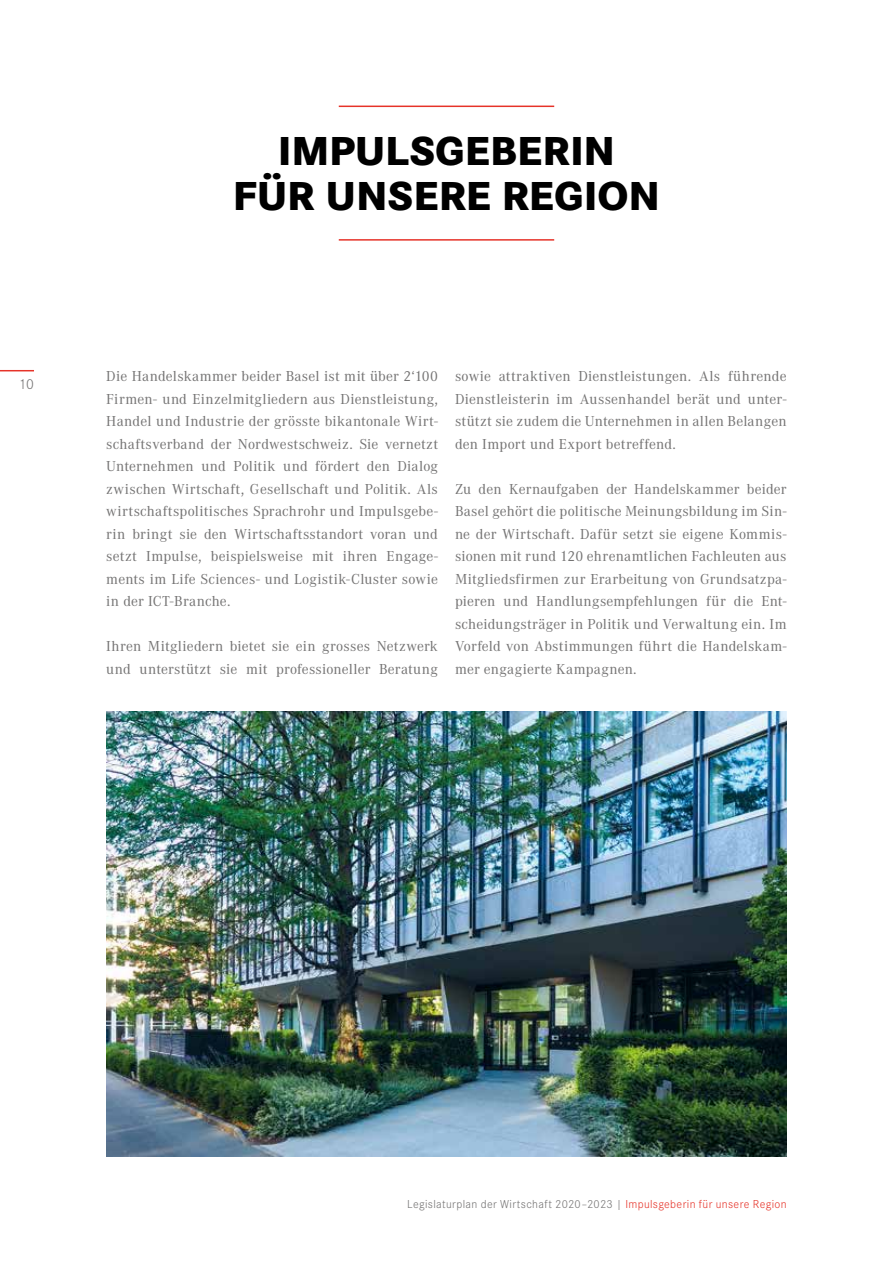
<style>
.page{position:relative;width:893px;height:1263px;background:#fff}
.page>*{position:absolute;margin:0;border:0;box-sizing:border-box;transform-origin:0 0}
.t1{font:800 42px/45px "Corporate S";color:#000;text-align:center}
.t2{font:15px/22.5px "Corporate A";letter-spacing:.015em;color:#747373;text-align:justify}
.t3{font:300 15px "Corporate S";color:#747373}
.t4{font:300 12px "Corporate S";letter-spacing:.03em;color:#747373}
.s1{color:#e63329}
</style>
<div class="page">
<hr style="left:0;top:370px;width:34px;height:1px;background:#e63329">
<hr style="left:339px;top:106px;width:215px;height:1px;background:#e63329">
<hr style="left:339px;top:239px;width:215px;height:2px;background:#e63329">
<img style="left:106px;top:711px;width:681px;height:445px">
<p class="t3" style="left:19px;top:376px;width:16px">10</p>
<h1 class="t1" style="left:233px;top:130px;width:429px">IMPULSGEBERIN<br>FÜR UNSERE REGION</h1>
<p class="t2" style="left:106px;top:366px;width:333px">Die Handelskammer beider Basel ist mit über 2‘100<br>Firmen- und Einzelmitgliedern aus Dienstleistung, Handel und Industrie der grösste bikantonale Wirt&shy;schaftsverband der Nordwestschweiz. Sie vernetzt Unternehmen und Politik und fördert den Dialog zwischen Wirtschaft, Gesellschaft und Politik. Als wirtschaftspolitisches Sprachrohr und Impulsgebe&shy;rin bringt sie den Wirtschaftsstandort voran und setzt Impulse, beispielsweise mit ihren Engage&shy;ments im Life Sciences- und Logistik-Cluster sowie in der ICT-Branche.</p>
<p class="t2" style="left:106px;top:636px;width:333px">Ihren Mitgliedern bietet sie ein grosses Netzwerk und unterstützt sie mit professioneller Beratung</p>
<p class="t2" style="left:455px;top:365px;width:333px">sowie attraktiven Dienstleistungen. Als führende Dienstleisterin im Aussenhandel berät und unter&shy;stützt sie zudem die Unternehmen in allen Belangen den Import und Export betreffend.</p>
<p class="t2" style="left:455px;top:478px;width:333px">Zu den Kernaufgaben der Handelskammer beider Basel gehört die politische Meinungsbildung im Sin&shy;ne der Wirtschaft. Dafür setzt sie eigene Kommis&shy;sionen mit rund 120 ehrenamtlichen Fachleuten aus Mitgliedsfirmen zur Erarbeitung von Grundsatzpa&shy;pieren und Handlungsempfehlungen für die Ent&shy;scheidungsträger in Politik und Verwaltung ein. Im Vorfeld von Abstimmungen führt die Handelskam&shy;mer engagierte Kampagnen.</p>
<p class="t4" style="left:407px;top:1197px;width:381px">Legislaturplan der Wirtschaft 2020–2023 | <span class="s1">Impulsgeberin für unsere Region</span></p>
</div>
